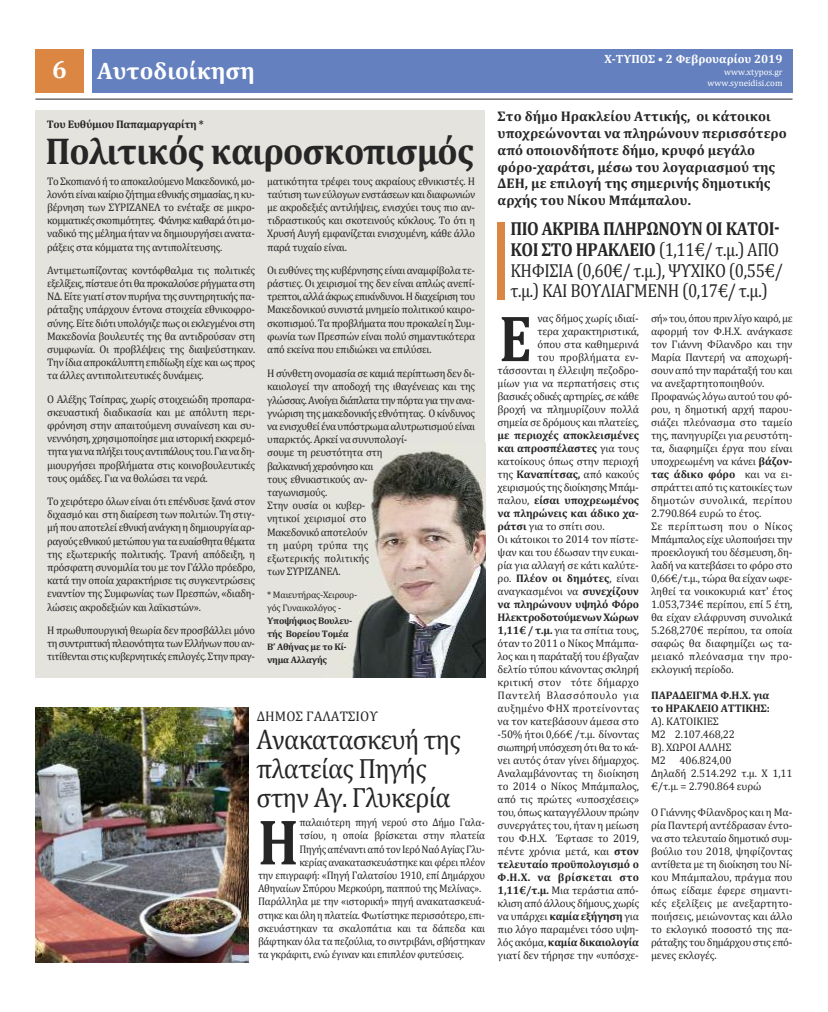
<style>
.page{position:relative;width:828px;height:1012px;background:#fff}
.page>*{position:absolute;margin:0;border:0;box-sizing:border-box;transform-origin:0 0}
.t1{font:700 66px "Cambria";color:#272627;scale:.85 1}
.t2{font:700 65px "Cambria";color:#272627;scale:.86 1}
.t3{font:700 37.6px "Cambria";letter-spacing:-.025em;color:#272627;scale:.95 1}
.t4{font:28px/29px "Cambria";letter-spacing:-.025em;color:#272627;scale:.94 1}
.t5{font:700 24px "Cambria";color:#fff}
.t6{font:18.9px/20.7px "Cambria";letter-spacing:-.025em;color:#272627;scale:.89 1}
.t7{font:700 14px/16.8px "Cambria";color:#272627}
.t8{font:14px "Cambria";color:#272627}
.t9{font:700 12px "Cambria";color:#fff}
.t10{font:11px/13px "Cambria";letter-spacing:-.02em;color:#272627;text-align:justify}
.t11{font:11px "Cambria";letter-spacing:-.02em;color:#272627;scale:.95 1}
.t12{font:700 11px/13px "Cambria";letter-spacing:-.015em;color:#272627}
.t13{font:700 9.5px/13px "Cambria";letter-spacing:-.025em;color:#272627}
.t14{font:9.5px/13px "Cambria";letter-spacing:-.025em;color:#272627}
.t15{font:9px/10.8px "Cambria";color:#fff;text-align:right}
.s1{font-size:25px}
.s2{font-weight:700}
</style>
<div class="page">
<div style="left:92px;top:50px;width:700px;height:43px;background:#6480be"></div>
<div style="left:35px;top:50px;width:49px;height:43px;background:#dc8644"></div>
<hr style="left:35px;top:99px;width:757px;height:1px;background:#272627">
<div style="left:35px;top:110px;width:450px;height:568px;background:#e4e3dd"></div>
<img style="left:351px;top:450px;width:134px;height:228px">
<div style="left:497px;top:222px;width:8px;height:78px;background:#dc8644"></div>
<img style="left:35px;top:707px;width:213px;height:255px">
<h3 class="t5" style="left:52px;top:56px;width:204px"><span class="s1">6</span> Αυτοδιοίκηση</h3>
<p class="t12" style="left:47px;top:117px;width:158px">Του Ευθύμιου Παπαμαργαρίτη *</p>
<h3 class="t3" style="left:45px;top:129px;width:453px">Πολιτικός καιροσκοπισμός</h3>
<p class="t10" style="left:47px;top:174px;width:209px">Το Σκοπιανό ή το αποκαλούμενο Μακεδονικό, μο&shy;λονότι είναι καίριο ζήτημα εθνικής σημασίας, η κυ&shy;βέρνηση των ΣΥΡΙΖΑΝΕΛ το ενέταξε σε μικρο&shy;κομματικές σκοπιμότητες. Φάνηκε καθαρά ότι μο&shy;ναδικό της μέλημα ήταν να δημιουργήσει ανατα&shy;ράξεις στα κόμματα της αντιπολίτευσης.</p>
<p class="t10" style="left:47px;top:263px;width:209px">Αντιμετωπίζοντας κοντόφθαλμα τις πολιτικές εξελίξεις, πίστευε ότι θα προκαλούσε ρήγματα στη ΝΔ. Είτε γιατί στον πυρήνα της συντηρητικής πα&shy;ράταξης υπάρχουν έντονα στοιχεία εθνικοφρο&shy;σύνης. Είτε διότι υπολόγιζε πως οι εκλεγμένοι στη Μακεδονία βουλευτές της θα αντιδρούσαν στη συμφωνία. Οι προβλέψεις της διαψεύστηκαν.<br>Την ίδια απροκάλυπτη επιδίωξη είχε και ως προς τα άλλες αντιπολιτευτικές δυνάμεις.</p>
<p class="t10" style="left:47px;top:392px;width:209px">Ο Αλέξης Τσίπρας, χωρίς στοιχειώδη προπαρα&shy;σκευαστική διαδικασία και με απόλυτη περι&shy;φρόνηση στην απαιτούμενη συναίνεση και συ&shy;νεννόηση, χρησιμοποίησε μια ιστορική εκκρεμό&shy;τητα για να πλήξει τους αντιπάλους του. Για να δη&shy;μιουργήσει προβλήματα στις κοινοβουλευτικές τους ομάδες. Για να θολώσει τα νερά.</p>
<p class="t10" style="left:47px;top:494px;width:209px">Το χειρότερο όλων είναι ότι επένδυσε ξανά στον διχασμό και στη διαίρεση των πολιτών. Τη στιγ&shy;μή που αποτελεί εθνική ανάγκη η δημιουργία αρ&shy;ραγούς εθνικού μετώπου για τα ευαίσθητα θέματα της εξωτερικής πολιτικής. Τρανή απόδειξη, η πρόσφατη συνομιλία του με τον Γάλλο πρόεδρο, κατά την οποία χαρακτήρισε τις συγκεντρώσεις εναντίον της Συμφωνίας των Πρεσπών, «διαδη&shy;λώσεις ακροδεξιών και λαϊκιστών».</p>
<p class="t10" style="left:47px;top:623px;width:209px">Η πρωθυπουργική θεωρία δεν προσβάλλει μόνο τη συντριπτική πλειονότητα των Ελλήνων που αν&shy;τιτίθενται στις κυβερνητικές επιλογές. Στην πραγ-</p>
<p class="t10" style="left:267px;top:174px;width:209px">ματικότητα τρέφει τους ακραίους εθνικιστές. Η ταύτιση των εύλογων ενστάσεων και διαφωνιών με ακροδεξιές αντιλήψεις, ενισχύει τους πιο αν&shy;τιδραστικούς και σκοτεινούς κύκλους. Το ότι η Χρυσή Αυγή εμφανίζεται ενισχυμένη, κάθε άλλο παρά τυχαίο είναι.</p>
<p class="t10" style="left:267px;top:263px;width:209px">Οι ευθύνες της κυβέρνησης είναι αναμφίβολα τε&shy;ράστιες. Οι χειρισμοί της δεν είναι απλώς ανεπί&shy;τρεπτοι, αλλά άκρως επικίνδυνοι. Η διαχείριση του Μακεδονικού συνιστά μνημείο πολιτικού καιρο&shy;σκοπισμού. Τα προβλήματα που προκαλεί η Συμ&shy;φωνία των Πρεσπών είναι πολύ σημαντικότερα από εκείνα που επιδιώκει να επιλύσει.</p>
<p class="t10" style="left:267px;top:367px;width:209px;text-align:left">Η σύνθετη ονομασία σε καμιά περίπτωση δεν δι&shy;καιολογεί την αποδοχή της ιθαγένειας και της γλώσσας. Ανοίγει διάπλατα την πόρτα για την ανα&shy;γνώριση της μακεδονικής εθνότητας. Ο κίνδυνος να ενισχυθεί ένα υπόστρωμα αλυτρωτισμού είναι υπαρκτός. Αρκεί να συνυπολογί-<br>σουμε τη ρευστότητα στη<br>βαλκανική χερσόνησο και<br>τους εθνικιστικούς αν-<br>ταγωνισμούς.<br>Στην ουσία οι κυβερ-<br>νητικοί χειρισμοί στο<br>Μακεδονικό αποτελούν<br>τη μαύρη τρύπα της<br>εξωτερικής πολιτικής<br>των ΣΥΡΙΖΑΝΕΛ.</p>
<p class="t14" style="left:267px;top:588px;width:91px">* Μαιευτήρας-Χειρουρ&shy;γός Γυναικολόγος -</p>
<p class="t13" style="left:267px;top:614px;width:86px">Υποψήφιος Βουλευ&shy;τής Βορείου Τομέα<br>Β’ Αθήνας με το Κί&shy;νημα Αλλαγής</p>
<p class="t8" style="left:257px;top:708px;width:122px">ΔΗΜΟΣ ΓΑΛΑΤΣΙΟΥ</p>
<h3 class="t4" style="left:256px;top:724px;width:219px">Ανακατασκευή της πλατείας Πηγής στην Αγ. Γλυκερία</h3>
<h2 class="t2" style="left:258px;top:803px;width:49px">H</h2>
<p class="t11" style="left:299px;top:816px;width:197px">παλαιότερη πηγή νερού στο Δήμο Γαλα-</p>
<p class="t11" style="left:299px;top:829px;width:197px">τσίου, η οποία βρίσκεται στην πλατεία</p>
<p class="t11" style="left:299px;top:842px;width:197px">Πηγής απέναντι από τον Ιερό Ναό Αγίας Γλυ-</p>
<p class="t11" style="left:299px;top:855px;width:197px">κερίας ανακατασκευάστηκε και φέρει πλέον</p>
<p class="t11" style="left:258px;top:869px;width:241px">την επιγραφή: «Πηγή Γαλατσίου 1910, επί Δημάρχου</p>
<p class="t11" style="left:258px;top:882px;width:236px">Αθηναίων Σπύρου Μερκούρη, παππού της Μελίνας».</p>
<p class="t11" style="left:258px;top:895px;width:240px">Παράλληλα με την «ιστορική» πηγή ανακατασκευά-</p>
<p class="t11" style="left:258px;top:908px;width:240px">στηκε και όλη η πλατεία. Φωτίστηκε περισσότερο, επι-</p>
<p class="t11" style="left:258px;top:921px;width:241px">σκευάστηκαν τα σκαλοπάτια και τα δάπεδα και</p>
<p class="t11" style="left:258px;top:935px;width:241px">βάφτηκαν όλα τα πεζούλια, το σιντριβάνι, σβήστηκαν</p>
<p class="t11" style="left:258px;top:948px;width:218px">τα γκράφιτι, ενώ έγιναν και επιπλέον φυτεύσεις.</p>
<p class="t9" style="left:604px;top:52px;width:180px">Χ-ΤΥΠΟΣ • 2 Φεβρουαρίου 2019</p>
<p class="t15" style="left:707px;top:67px;width:77px">www.xtypos.gr www.syneidisi.com</p>
<p class="t7" style="left:497px;top:108px;width:290px">Στο δήμο Ηρακλείου Αττικής, οι κάτοικοι υποχρεώνονται να πληρώνουν περισσότερο από οποιονδήποτε δήμο, κρυφό μεγάλο φόρo-χαράτσι, μέσω του λογαριασμού της ΔΕΗ, με επιλογή της σημερινής δημοτικής αρχής του Νίκου Μπάμπαλου.</p>
<h3 class="t6" style="left:510px;top:218px;width:308px"><span class="s2">ΠΙΟ ΑΚΡΙΒΑ ΠΛΗΡΩΝΟΥΝ ΟΙ ΚΑΤΟΙ-ΚΟΙ ΣΤΟ ΗΡΑΚΛΕΙΟ</span> (1,11€/ τ.μ.) ΑΠΟ ΚΗΦΙΣΙΑ (0,60€/ τ.μ.), ΨΥΧΙΚΟ (0,55€/ τ.μ.) ΚΑΙ ΒΟΥΛΙΑΓΜΕΝΗ (0,17€/ τ.μ.)</h3>
<p class="t10" style="left:497px;top:312px;width:143px;text-align:right">νας δήμος χωρίς ιδιαί-<br>τερα χαρακτηριστικά,<br>όπου στα καθημερινά<br>του προβλήματα εν&shy;τάσσονται η έλλειψη πεζοδρο&shy;μίων για να περπατήσεις στις βασικές οδικές αρτηρίες, σε κάθε βροχή να πλημυρίζουν πολλά σημεία σε δρόμους και πλατείες,</p>
<p class="t10" style="left:497px;top:429px;width:143px;text-align:left"><span class="s2">με περιοχές αποκλεισμένες και απροσπέλαστες</span> για τους κατοίκους όπως στην περιοχή της <span class="s2">Καναπίτσας,</span> από κακούς χειρισμούς της διοίκησης Μπάμ&shy;παλου, <span class="s2">είσαι υποχρεωμένος να πληρώνεις και άδικο χα&shy;ράτσι</span> για το σπίτι σου.<br>Οι κάτοικοι το 2014 τον πίστε&shy;ψαν και του έδωσαν την ευκαι&shy;ρία για αλλαγή σε κάτι καλύτε&shy;ρο. <span class="s2">Πλέον οι δημότες</span>, είναι αναγκασμένοι να <span class="s2">συνεχίζουν να πληρώνουν υψηλό Φόρο<br>Ηλεκτροδοτούμενων Χώρων<br>1,11€ / τ.μ.</span> για τα σπίτια τους, όταν το 2011 ο Νίκος Μπάμπα&shy;λος και η παράταξή του έβγαζαν δελτίο τύπου κάνοντας σκληρή κριτική στον τότε δήμαρχο<br>Παντελή Βλασσόπουλο για αυξημένο ΦΗΧ προτείνοντας να τον κατεβάσουν άμεσα στο -50% ήτοι 0,66€ /τ.μ. δίνοντας σιωπηρή υπόσχεση ότι θα το κά&shy;νει αυτός όταν γίνει δήμαρχος.<br>Αναλαμβάνοντας τη διοίκηση το 2014 ο Νίκος Μπάμπαλος, από τις πρώτες «υποσχέσεις» του, όπως καταγγέλλουν πρώην συνεργάτες του, ήταν η μείωση του Φ.Η.Χ. Έφτασε το 2019, πέντε χρόνια μετά, και <span class="s2">στον τελευταίο προϋπολογισμό ο<br>Φ.Η.Χ. να βρίσκεται στο<br>1,11€/τ.μ.</span> Μια τεράστια από&shy;κλιση από άλλους δήμους, χωρίς να υπάρχει <span class="s2">καμία εξήγηση</span> για πιο λόγο παραμένει τόσο υψη&shy;λός ακόμα, <span class="s2">καμία δικαιολογία </span>γιατί δεν τήρησε την «υπόσχε-</p>
<h1 class="t1" style="left:499px;top:298px;width:40px">E</h1>
<p class="t10" style="left:651px;top:312px;width:143px;text-align:left">σή» του, όπου πριν λίγο καιρό, με αφορμή τον Φ.Η.Χ. ανάγκασε τον Γιάννη Φίλανδρο και την<br>Μαρία Παντερή να αποχωρή&shy;σουν από την παράταξή του και να ανεξαρτητοποιηθούν.<br>Προφανώς λόγω αυτού του φό&shy;ρου, η δημοτική αρχή παρου&shy;σιάζει πλεόνασμα στο ταμείο της, πανηγυρίζει για ρευστότη&shy;τα, διαφημίζει έργα που είναι υποχρεωμένη να κάνει <span class="s2">βάζον&shy;τας άδικο φόρο</span> και να ει&shy;σπράττει από τις κατοικίες των δημοτών συνολικά, περίπου<br>2.790.864 ευρώ το έτος.<br>Σε περίπτωση που ο Νίκος<br>Μπάμπαλος είχε υλοποιήσει την προεκλογική του δέσμευση, δη&shy;λαδή να κατεβάσει το φόρο στο<br>0,66€/τ.μ., τώρα θα είχαν ωφε&shy;ληθεί τα νοικοκυριά κατ' έτος<br>1.053,734€ περίπου, επί 5 έτη, θα είχαν ελάφρυνση συνολικά<br>5.268,270€ περίπου, τα οποία σαφώς θα διαφημίζει ως τα&shy;μειακό πλεόνασμα την προ&shy;εκλογική περίοδο.</p>
<p class="t12" style="left:651px;top:689px;width:120px">ΠΑΡΑΔΕΙΓΜΑ Φ.Η.Χ. για το ΗΡΑΚΛΕΙΟ ΑΤΤΙΚΗΣ:</p>
<p class="t10" style="left:651px;top:715px;width:143px;text-align:left">Α). ΚΑΤΟΙΚΙΕΣ<br>Μ2 2.107.468,22<br>Β). ΧΩΡΟΙ ΑΛΛΗΣ<br>Μ2 406.824,00<br>Δηλαδή 2.514.292 τ.μ. Χ 1,11 €/τ.μ. = 2.790.864 ευρώ</p>
<p class="t10" style="left:651px;top:806px;width:143px">Ο Γιάννης Φίλανδρος και η Μα&shy;ρία Παντερή αντέδρασαν έντο&shy;να στο τελευταίο δημοτικό συμ&shy;βούλιο του 2018, ψηφίζοντας αντίθετα με τη διοίκηση του Νί&shy;κου Μπάμπαλου, πράγμα που όπως είδαμε έφερε σημαντι&shy;κές εξελίξεις με ανεξαρτητο&shy;ποιήσεις, μειώνοντας και άλλο το εκλογικό ποσοστό της πα&shy;ράταξης του δημάρχου στις επό&shy;μενες εκλογές.</p>
</div>
